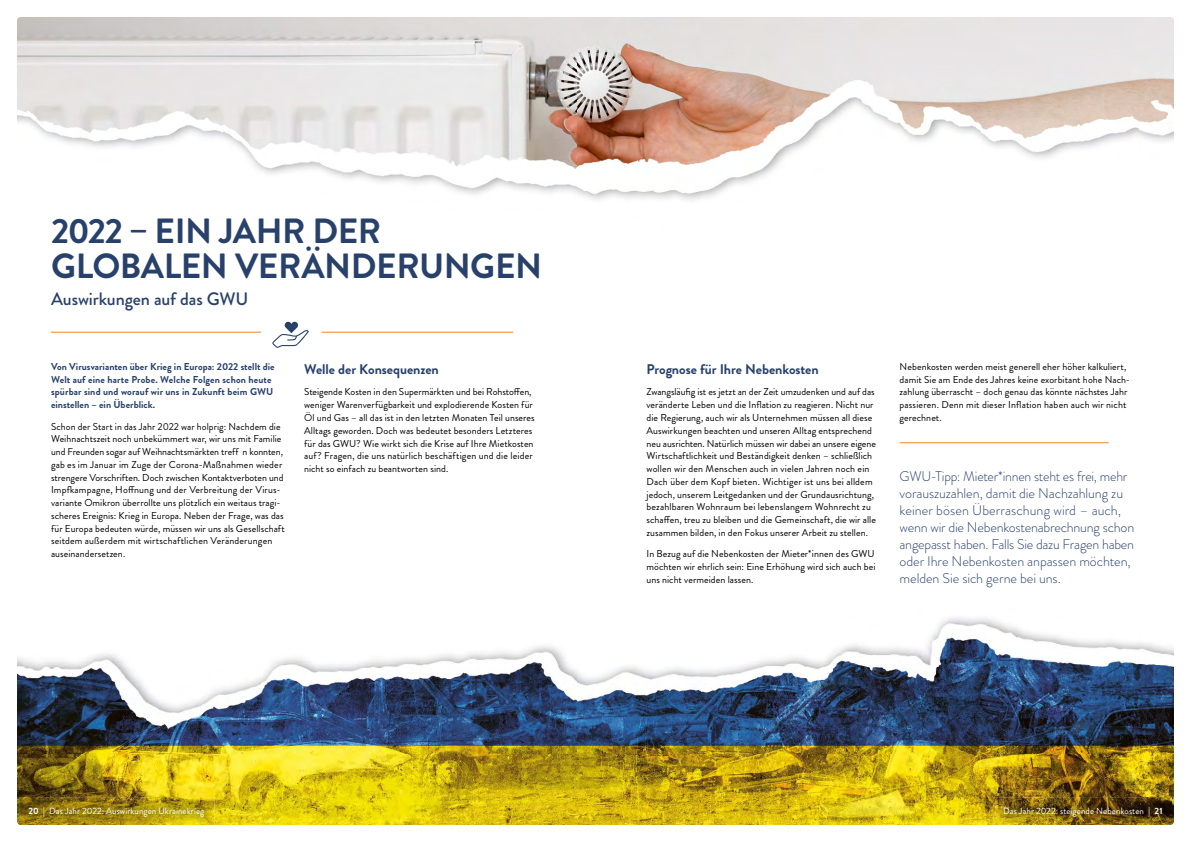
<style>
.page{position:relative;width:1191px;height:842px;background:#fff}
.page>*{position:absolute;margin:0;border:0;box-sizing:border-box;transform-origin:0 0}
.t1{font:700 35px/35px "Brandon Grotesque";letter-spacing:-.01em;color:#28416b}
.t2{font:500 18px "Brandon Grotesque";letter-spacing:-.005em;color:#28416b}
.t3{font:300 14px/17px "Brandon Grotesque";letter-spacing:-.01em;color:#28416b}
.t4{font:700 14px "Brandon Grotesque";letter-spacing:-.005em;color:#28416b}
.t5{font:10px/12.8px "Brandon Grotesque";letter-spacing:.005em;color:#000}
.t6{font:700 10px/12.8px "Brandon Grotesque";letter-spacing:.005em;color:#28416b}
.t7{font:9px "Brandon Grotesque";letter-spacing:.01em;color:#fff}
.s1{font-weight:700}
.s2{font-weight:900}
</style>
<div class="page">
<img style="left:17px;top:17px;width:1157px;height:183px">
<img style="left:17px;top:617px;width:1157px;height:208px">
<hr style="left:51px;top:332px;width:213px;height:1px;background:#f18422">
<hr style="left:322px;top:332px;width:191px;height:1px;background:#f18422">
<hr style="left:899px;top:442px;width:209px;height:1px;background:#f18422">
<div style="left:261px;top:322px;width:59px;height:28px;background:#fff"></div>
<svg style="left:272px;top:322px;width:37px;height:26px"></svg>
<img style="left:994px;top:797px;width:178px;height:28px">
<img style="left:19px;top:797px;width:195px;height:28px">
<h1 class="t1" style="left:51px;top:214px;width:493px">2022 – EIN JAHR DER<br>GLOBALEN VERÄNDERUNGEN</h1>
<h2 class="t2" style="left:51px;top:287px;width:199px">Auswirkungen auf das GWU</h2>
<p class="t6" style="left:51px;top:360px;width:225px">Von Virusvarianten über Krieg in Europa: 2022 stellt die Welt auf eine harte Probe. Welche Folgen schon heute spürbar sind und worauf wir uns in Zukunft beim GWU einstellen – ein Überblick.</p>
<p class="t5" style="left:51px;top:420px;width:235px">Schon der Start in das Jahr 2022 war holprig: Nachdem die Weihnachtszeit noch unbekümmert war, wir uns mit Familie und Freunden sogar auf Weihnachtsmärkten treff n konnten, gab es im Januar im Zuge der Corona-Maßnahmen wieder strengere Vorschriften. Doch zwischen Kontaktverboten und Impfkampagne, Hoffnung und der Verbreitung der Virus&shy;variante Omikron überrollte uns plötzlich ein weitaus tragi&shy;scheres Ereignis: Krieg in Europa. Neben der Frage, was das für Europa bedeuten würde, müssen wir uns als Gesellschaft seitdem außerdem mit wirtschaftlichen Veränderungen auseinandersetzen.</p>
<h3 class="t4" style="left:304px;top:360px;width:136px">Welle der Konsequenzen</h3>
<p class="t5" style="left:304px;top:386px;width:232px">Steigende Kosten in den Supermärkten und bei Rohstoffen, weniger Warenverfügbarkeit und explodierende Kosten für Öl und Gas – all das ist in den letzten Monaten Teil unseres Alltags geworden. Doch was bedeutet besonders Letzteres für das GWU? Wie wirkt sich die Krise auf Ihre Mietkosten auf? Fragen, die uns natürlich beschäftigen und die leider nicht so einfach zu beantworten sind.</p>
<h3 class="t4" style="left:646px;top:360px;width:174px">Prognose für Ihre Nebenkosten</h3>
<p class="t5" style="left:646px;top:386px;width:231px">Zwangsläufig ist es jetzt an der Zeit umzudenken und auf das veränderte Leben und die Inflation zu reagieren. Nicht nur die Regierung, auch wir als Unternehmen müssen all diese Auswirkungen beachten und unseren Alltag entsprechend neu ausrichten. Natürlich müssen wir dabei an unsere eigene Wirtschaftlichkeit und Beständigkeit denken – schließlich wollen wir den Menschen auch in vielen Jahren noch ein Dach über dem Kopf bieten. Wichtiger ist uns bei alldem jedoch, unserem Leitgedanken und der Grundausrichtung, bezahlbaren Wohnraum bei lebenslangem Wohnrecht zu schaffen, treu zu bleiben und die Gemeinschaft, die wir alle zusammen bilden, in den Fokus unserer Arbeit zu stellen.</p>
<p class="t5" style="left:646px;top:547px;width:230px;text-align:justify">In Bezug auf die Nebenkosten der Mieter*innen des GWU möchten wir ehrlich sein: Eine Erhöhung wird sich auch bei uns nicht vermeiden lassen.</p>
<p class="t5" style="left:899px;top:360px;width:232px">Nebenkosten werden meist generell eher höher kalkuliert, damit Sie am Ende des Jahres keine exorbitant hohe Nach&shy;zahlung überrascht – doch genau das könnte nächstes Jahr passieren. Denn mit dieser Inflation haben auch wir nicht gerechnet.</p>
<p class="t3" style="left:899px;top:467px;width:236px">GWU-Tipp: Mieter*innen steht es frei, mehr vorauszuzahlen, damit die Nachzahlung zu keiner bösen Überraschung wird – auch, wenn wir die Nebenkostenabrechnung schon angepasst haben. Falls Sie dazu Fragen haben oder Ihre Nebenkosten anpassen möchten, melden Sie sich gerne bei uns.</p>
<p class="t7" style="left:28px;top:804px;width:177px"><span class="s1">20</span> <span class="s2">|</span> Das Jahr 2022: Auswirkungen Ukrainekrieg</p>
<p class="t7" style="left:1003px;top:804px;width:161px">Das Jahr 2022: steigende Nebenkosten <span class="s2">|</span> <span class="s1">21</span></p>
</div>
